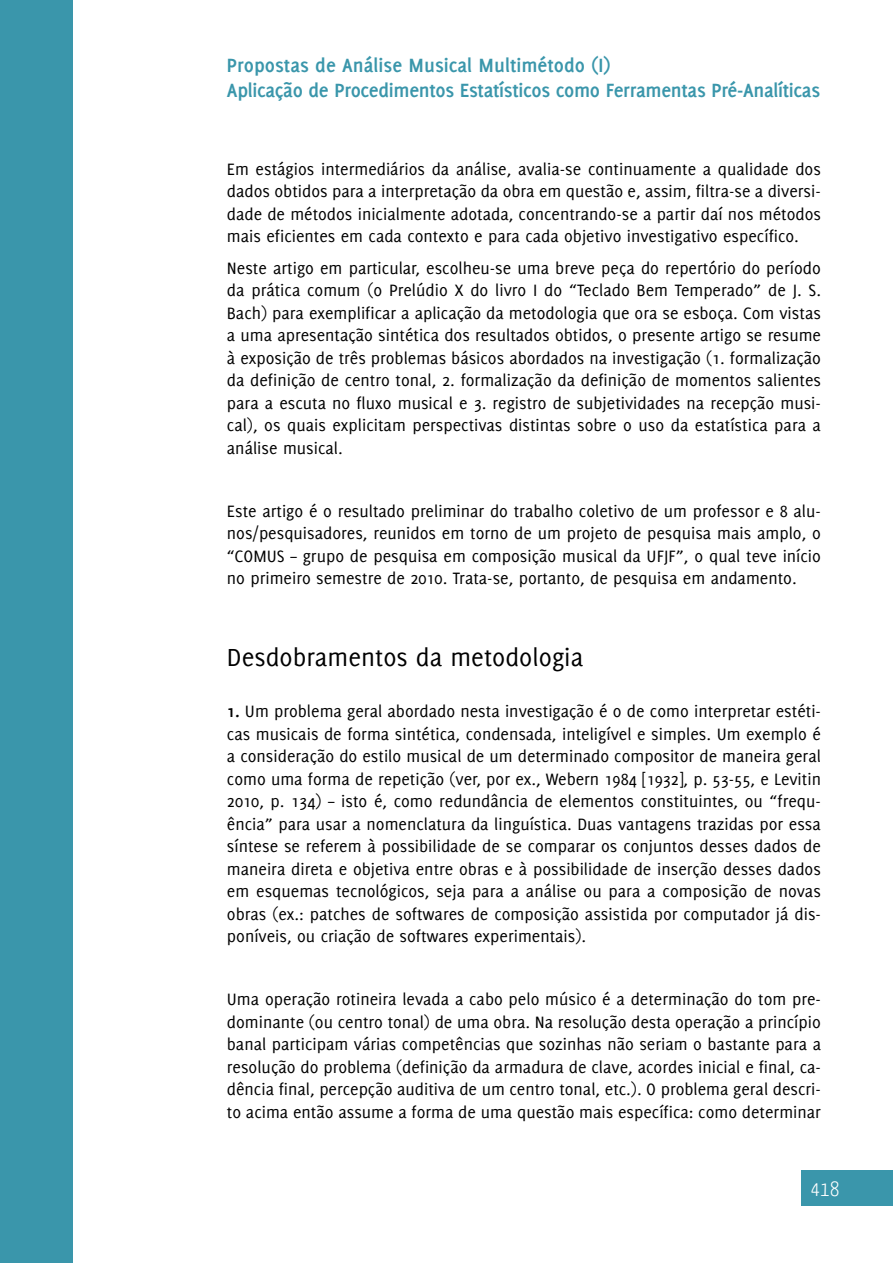
<style>
.page{position:relative;width:893px;height:1263px;background:#fff}
.page>*{position:absolute;margin:0;border:0;box-sizing:border-box;transform-origin:0 0}
.t1{font:27px "Delicious";color:#000}
.t2{font:700 21px/25.2px "Delicious";letter-spacing:-.015em;color:#3a96ab}
.t3{font:300 21px "Yanone Kaffeesatz";color:#fff}
.t4{font:18px/22.5px "Delicious";color:#000;text-align:justify}
.s1{font-weight:700}
</style>
<div class="page">
<div style="left:802px;top:1170px;width:91px;height:36px;background:#3a96ab"></div>
<div style="left:0;top:0;width:72px;height:1263px;background:#3a96ab"></div>
<p class="t2" style="left:227px;top:52px;width:595px">Propostas de Análise Musical Multimétodo (I)<br>Aplicação de Procedimentos Estatísticos como Ferramentas Pré-Analíticas</p>
<p class="t4" style="left:227px;top:157px;width:596px">Em estágios intermediários da análise, avalia-se continuamente a qualidade dos dados obtidos para a interpretação da obra em questão e, assim, filtra-se a diversi&shy;dade de métodos inicialmente adotada, concentrando-se a partir daí nos métodos mais eficientes em cada contexto e para cada objetivo investigativo específico.</p>
<p class="t4" style="left:227px;top:256px;width:596px">Neste artigo em particular, escolheu-se uma breve peça do repertório do período da prática comum (o Prelúdio X do livro I do “Teclado Bem Temperado” de J. S.<br>Bach) para exemplificar a aplicação da metodologia que ora se esboça. Com vistas a uma apresentação sintética dos resultados obtidos, o presente artigo se resume à exposição de três problemas básicos abordados na investigação (1. formalização da definição de centro tonal, 2. formalização da definição de momentos salientes para a escuta no fluxo musical e 3. registro de subjetividades na recepção musi&shy;cal), os quais explicitam perspectivas distintas sobre o uso da estatística para a análise musical.</p>
<p class="t4" style="left:227px;top:499px;width:596px">Este artigo é o resultado preliminar do trabalho coletivo de um professor e 8 alu&shy;nos/pesquisadores, reunidos em torno de um projeto de pesquisa mais amplo, o “COMUS – grupo de pesquisa em composição musical da UFJF”, o qual teve início no primeiro semestre de 2010. Trata-se, portanto, de pesquisa em andamento.</p>
<h1 class="t1" style="left:227px;top:642px;width:358px">Desdobramentos da metodologia</h1>
<p class="t4" style="left:227px;top:700px;width:596px"><span class="s1">1.</span> Um problema geral abordado nesta investigação é o de como interpretar estéti&shy;cas musicais de forma sintética, condensada, inteligível e simples. Um exemplo é a consideração do estilo musical de um determinado compositor de maneira geral como uma forma de repetição (ver, por ex., Webern 1984 [1932], p. 53-55, e Levitin 2010, p. 134) – isto é, como redundância de elementos constituintes, ou “frequ&shy;ência” para usar a nomenclatura da linguística. Duas vantagens trazidas por essa síntese se referem à possibilidade de se comparar os conjuntos desses dados de maneira direta e objetiva entre obras e à possibilidade de inserção desses dados em esquemas tecnológicos, seja para a análise ou para a composição de novas obras (ex.: patches de softwares de composição assistida por computador já dis&shy;poníveis, ou criação de softwares experimentais).</p>
<p class="t4" style="left:227px;top:988px;width:596px">Uma operação rotineira levada a cabo pelo músico é a determinação do tom pre&shy;dominante (ou centro tonal) de uma obra. Na resolução desta operação a princípio banal participam várias competências que sozinhas não seriam o bastante para a resolução do problema (definição da armadura de clave, acordes inicial e final, ca&shy;dência final, percepção auditiva de um centro tonal, etc.). O problema geral descri&shy;to acima então assume a forma de uma questão mais específica: como determinar</p>
<p class="t3" style="left:811px;top:1175px;width:30px">418</p>
</div>
